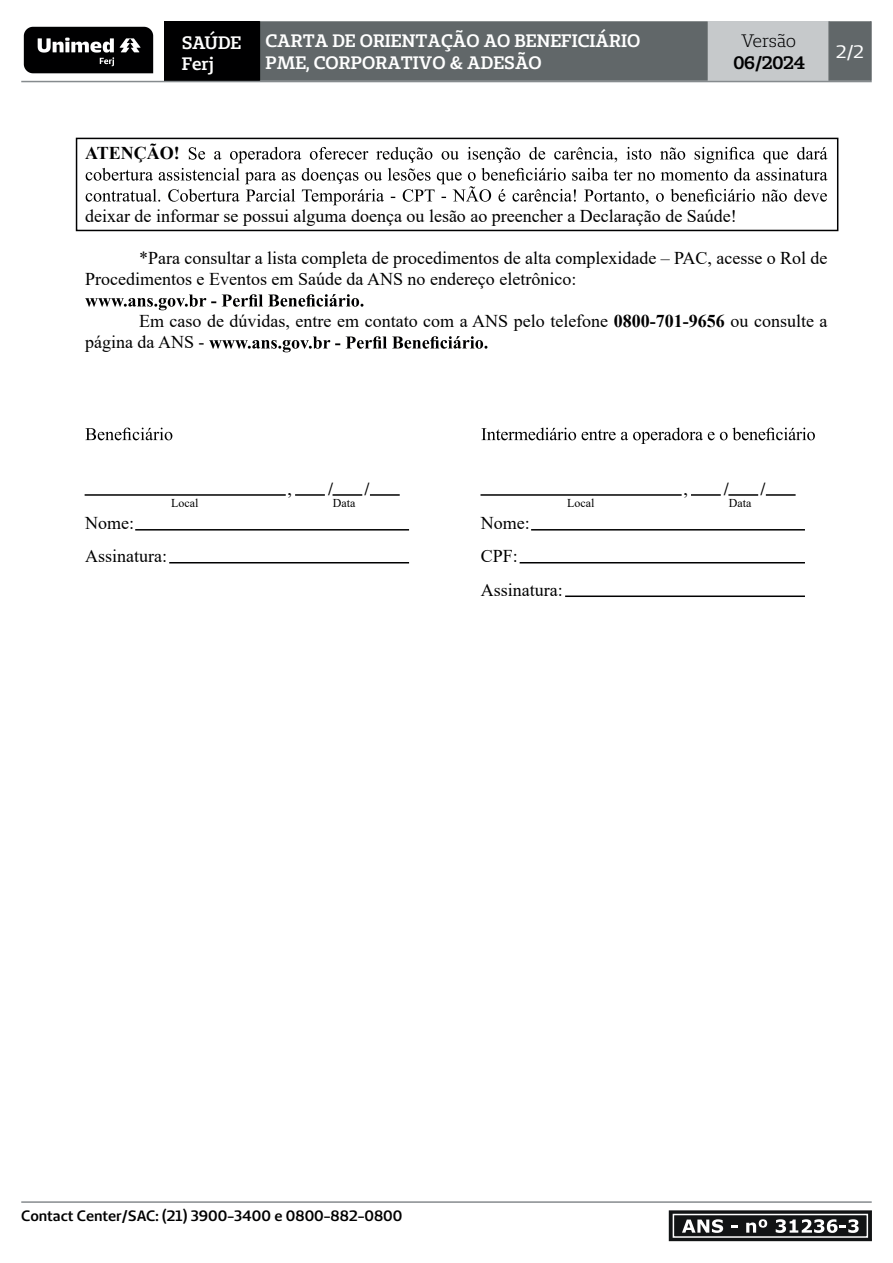
<style>
.page{position:relative;width:893px;height:1263px;background:#fff}
.page>*{position:absolute;margin:0;border:0;box-sizing:border-box;transform-origin:0 0}
.t1{font:18px/33.8px "Times New Roman";color:#000001}
.t2{font:600 18px/21.6px "Unimed Slab";color:#fff}
.t3{font:700 18px "Times New Roman";color:#000001}
.t4{font:600 18px "Unimed Slab";letter-spacing:-.005em;color:#000001}
.t5{font:18px "Unimed Slab";letter-spacing:-.01em;color:#000001}
.t6{font:18px "Unimed Sans";color:#fff}
.t7{font:600 15px "Unimed Sans";color:#000001}
.t8{font:12px "Times New Roman";color:#000001}
.s1{font-weight:700}
</style>
<div class="page">
<svg style="left:86px;top:147px;width:741px;height:58px"></svg>
<svg style="left:85px;top:294px;width:278px;height:16px"></svg>
<svg style="left:209px;top:336px;width:278px;height:16px"></svg>
<div style="left:76px;top:138px;width:762px;height:93px;border:2px solid #000001"></div>
<svg style="left:85px;top:428px;width:87px;height:12px"></svg>
<hr style="left:85px;top:494px;width:201px;height:2px;background:#000001">
<hr style="left:295px;top:494px;width:30px;height:2px;background:#000001">
<hr style="left:333px;top:494px;width:29px;height:2px;background:#000001">
<hr style="left:370px;top:494px;width:30px;height:2px;background:#000001">
<hr style="left:135px;top:529px;width:274px;height:1px;background:#000001">
<hr style="left:169px;top:562px;width:240px;height:1px;background:#000001">
<svg style="left:481px;top:428px;width:334px;height:16px"></svg>
<hr style="left:480px;top:494px;width:202px;height:2px;background:#000001">
<hr style="left:691px;top:494px;width:30px;height:2px;background:#000001">
<hr style="left:728px;top:494px;width:30px;height:2px;background:#000001">
<hr style="left:766px;top:494px;width:30px;height:2px;background:#000001">
<hr style="left:531px;top:529px;width:274px;height:1px;background:#000001">
<hr style="left:520px;top:562px;width:285px;height:1px;background:#000001">
<hr style="left:565px;top:595px;width:240px;height:2px;background:#000001">
<div style="left:164px;top:21px;width:95px;height:60px;background:#000001"></div>
<div style="left:260px;top:21px;width:610px;height:60px;background:#616769"></div>
<div style="left:708px;top:21px;width:121px;height:60px;background:#c6c9cb"></div>
<hr style="left:259px;top:21px;width:1px;height:60px;background:#000001">
<hr style="left:828px;top:21px;width:2px;height:60px;background:#616769">
<hr style="left:870px;top:21px;width:2px;height:60px;background:#616769">
<hr style="left:21px;top:81px;width:851px;height:1px;background:#868b8e">
<hr style="left:21px;top:1201px;width:851px;height:2px;background:#868b8e">
<div style="left:669px;top:1211px;width:202px;height:29px;background:#121415"></div>
<div style="left:669px;top:1210px;width:203px;height:31px;border:1px solid #121415"></div>
<div style="left:673px;top:1214px;width:195px;height:24px;border:1px solid #fff"></div>
<svg style="left:682px;top:1219px;width:41px;height:14px"></svg>
<svg style="left:731px;top:1225px;width:7px;height:3px"></svg>
<svg style="left:746px;top:1219px;width:21px;height:13px"></svg>
<svg style="left:776px;top:1219px;width:83px;height:14px"></svg>
<img style="left:23px;top:26px;width:131px;height:48px">
<p class="t2" style="left:182px;top:31px;width:61px">SAÚDE<br>Ferj</p>
<p class="t2" style="left:265px;top:30px;width:376px">CARTA DE ORIENTAÇÃO AO BENEFICIÁRIO<br>PME, CORPORATIVO &amp; ADESÃO</p>
<p class="t5" style="left:741px;top:29px;width:56px">Versão</p>
<p class="t4" style="left:733px;top:51px;width:73px">06/2024</p>
<p class="t6" style="left:836px;top:40px;width:29px">2/2</p>
<p class="t3" style="left:85px;top:140px;width:96px">ATENÇÃO!</p>
<p class="t1" style="left:85px;top:199px;width:653px">deixar de informar se possui alguma doença ou lesão ao preencher a Declaração de Saúde!</p>
<p class="t1" style="left:85px;top:247px;width:744px;line-height:21px;text-indent:54px">*Para consultar a lista completa de procedimentos de alta complexidade – PAC, acesse o Rol de<br>Procedimentos e Eventos em Saúde da ANS no endereço eletrônico:</p>
<p class="t1" style="left:85px;top:310px;width:744px;line-height:21px;text-indent:54px">Em caso de dúvidas, entre em contato com a ANS pelo telefone <span class="s1">0800-701-9656</span> ou consulte a página da ANS -</p>
<p class="t3" style="left:328px;top:476px;width:7px">/</p>
<p class="t3" style="left:365px;top:476px;width:7px">/</p>
<p class="t1" style="left:288px;top:471px;width:6px">,</p>
<p class="t8" style="left:171px;top:495px;width:29px">Local</p>
<p class="t8" style="left:333px;top:495px;width:24px">Data</p>
<p class="t3" style="left:724px;top:476px;width:7px">/</p>
<p class="t3" style="left:760px;top:476px;width:7px">/</p>
<p class="t1" style="left:683px;top:471px;width:6px">,</p>
<p class="t8" style="left:567px;top:495px;width:29px">Local</p>
<p class="t8" style="left:729px;top:495px;width:24px">Data</p>
<p class="t1" style="left:85px;top:505px;width:83px">Nome:<br>Assinatura:</p>
<p class="t1" style="left:481px;top:505px;width:83px">Nome:<br>CPF:<br>Assinatura:</p>
<p class="t7" style="left:21px;top:1206px;width:383px">Contact Center/SAC: (21) 3900-3400 e 0800-882-0800</p>
</div>
